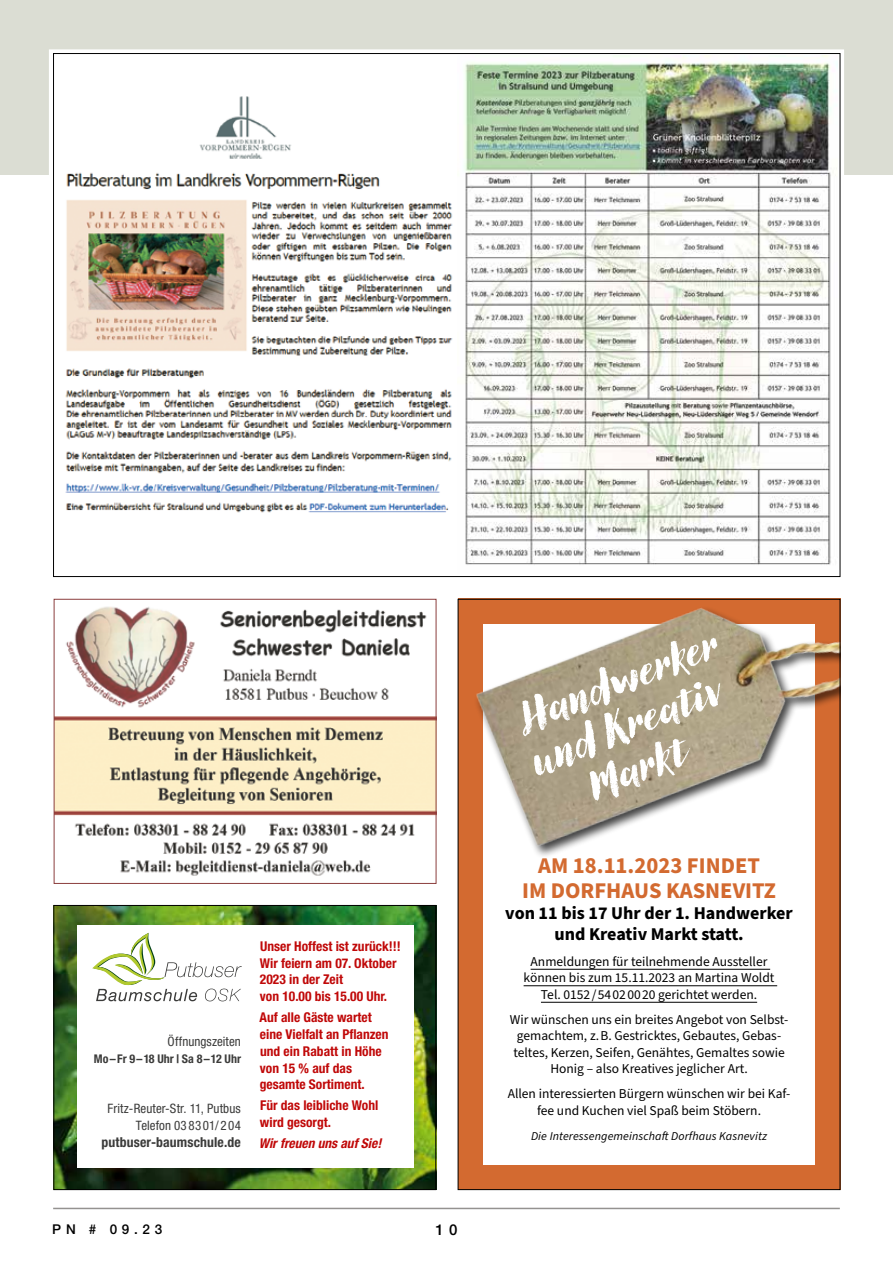
<style>
.page{position:relative;width:893px;height:1263px;background:#fff}
.page>*{position:absolute;margin:0;border:0;box-sizing:border-box;transform-origin:0 0}
.t1{font:800 43.95px/44px "Canvas Script";color:#fff;text-align:center}
.t2{font:700 22.5px/25.5px "Source Sans Pro";color:#d36a30;text-align:center}
.t3{font:700 18px/21px "Source Sans Pro";color:#000;text-align:center}
.t4{font:500 15px "Helvetica Neue LT Std";color:#000}
.t5{font:700 condensed 13.8px "Helvetica Neue LT Std";letter-spacing:.01em;color:#3b3b3a}
.t6{font:13.5px/16.5px "Source Sans Pro";color:#000;text-align:center}
.t7{font:700 condensed 13.5px/16.8px "Helvetica Neue LT Std";color:#c00808}
.t8{font:italic 700 condensed 13.5px "Helvetica Neue LT Std";color:#c00808}
.t9{font:500 13.5px "Helvetica Neue LT Std";color:#000}
.t10{font:condensed 13.05px/16.8px "Helvetica Neue LT Std";letter-spacing:.01em;color:#3b3b3a;text-align:right}
.t11{font:italic 12px "Source Sans Pro";letter-spacing:.01em;color:#000}
.t12{font:700 condensed 12px "Helvetica Neue LT Std";letter-spacing:.005em;color:#3b3b3a}
</style>
<div class="page">
<hr style="left:53px;top:1208px;width:787px;height:1px;background:#949290">
<div style="left:0;top:0;width:893px;height:174px;background:#dbddd3"></div>
<svg style="left:47px;top:49px;width:799px;height:283px;background:#f2f2f2"></svg>
<img style="left:56px;top:606px;width:378px;height:270px">
<div style="left:54px;top:599px;width:382px;height:285px;border:1px solid #8b3e3d"></div>
<img style="left:55px;top:907px;width:379px;height:281px">
<div style="left:77px;top:925px;width:337px;height:243px;background:#fff"></div>
<svg style="left:92px;top:933px;width:150px;height:68px"></svg>
<div style="left:53px;top:905px;width:383px;height:285px;border:1px solid #000"></div>
<div style="left:458px;top:599px;width:382px;height:591px;background:#d36a30"></div>
<div style="left:483px;top:624px;width:332px;height:540px;background:#fff"></div>
<hr style="left:531px;top:969px;width:239px;height:1px;background:#000">
<hr style="left:524px;top:985px;width:253px;height:1px;background:#000">
<hr style="left:541px;top:1002px;width:216px;height:1px;background:#000">
<img style="left:476px;top:608px;width:362px;height:248px">
<img style="left:60px;top:95px;width:398px;height:418px">
<img style="left:458px;top:56px;width:380px;height:509px">
<p class="t10" style="left:167px;top:1033px;width:75px">Öffnungszeiten</p>
<p class="t12" style="left:94px;top:1051px;width:149px">Mo–Fr 9–18 Uhr | Sa 8–12 Uhr</p>
<p class="t10" style="left:108px;top:1100px;width:135px">Fritz-Reuter-Str. 11, Putbus<br>Telefon 03 83 01/ 2 04</p>
<p class="t5" style="left:101px;top:1133px;width:141px">putbuser-baumschule.de</p>
<p class="t7" style="left:260px;top:937px;width:143px">Unser Hoffest ist zurück!!!<br>Wir feiern am 07. Oktober<br>2023 in der Zeit<br>von 10.00 bis 15.00 Uhr.</p>
<p class="t7" style="left:260px;top:1008px;width:130px">Auf alle Gäste wartet eine Vielfalt an Pflanzen und ein Rabatt in Höhe von 15 % auf das gesamte Sortiment.</p>
<p class="t7" style="left:260px;top:1097px;width:120px">Für das leibliche Wohl wird gesorgt.</p>
<p class="t8" style="left:259px;top:1135px;width:124px">Wir freuen uns auf Sie!</p>
<p class="t9" style="left:52px;top:1221px;width:112px">PN # 09.23</p>
<p class="t4" style="left:435px;top:1221px;width:23px">1 0</p>
<h1 class="t1" style="left:509px;top:699px;width:216px;rotate:-21deg">Handwerker und Kreativ<br>Markt</h1>
<h2 class="t2" style="left:522px;top:853px;width:255px">AM 18.11.2023 FINDET<br>IM DORFHAUS KASNEVITZ</h2>
<h3 class="t3" style="left:505px;top:903px;width:289px">von 11 bis 17 Uhr der 1. Handwerker und Kreativ Markt statt.</h3>
<p class="t6" style="left:524px;top:953px;width:252px">Anmeldungen für teilnehmende Aussteller können bis zum 15.11.2023 an Martina Woldt<br>Tel. 0152 / 54 02 00 20 gerichtet werden.</p>
<p class="t6" style="left:510px;top:1011px;width:280px">Wir wünschen uns ein breites Angebot von Selbst&shy;gemachtem, z. B. Gestricktes, Gebautes, Gebas&shy;teltes, Kerzen, Seifen, Genähtes, Gemaltes sowie Honig – also Kreatives jeglicher Art.</p>
<p class="t6" style="left:508px;top:1086px;width:284px">Allen interessierten Bürgern wünschen wir bei Kaf&shy;fee und Kuchen viel Spaß beim Stöbern.</p>
<p class="t11" style="left:531px;top:1128px;width:237px">Die Interessengemeinschaft Dorfhaus Kasnevitz</p>
</div>
